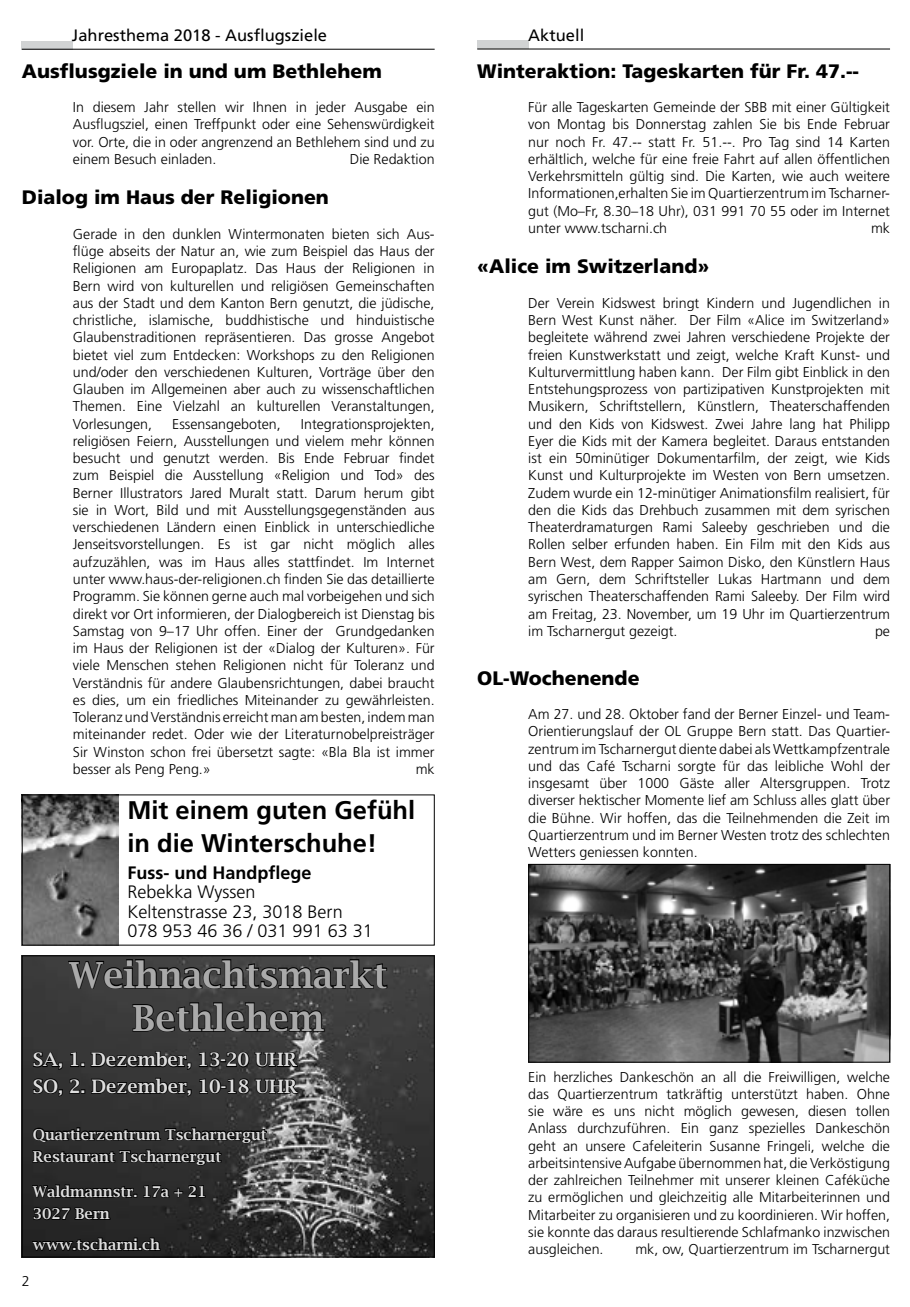
<style>
.page{position:relative;width:910px;height:1307px;background:#fff}
.page>*{position:absolute;margin:0;border:0;box-sizing:border-box;transform-origin:0 0}
.t1{font:600 36px/43.2px "Lucida Bright";color:#aaa;text-align:center}
.t2{font:700 25.5px/32.4px "Frutiger";color:#000}
.t3{font:900 19.5px "Frutiger";color:#000}
.t4{font:600 18.6px/26.5px "Lucida Bright";color:#ddd}
.t5{font:300 18px/19.5px "Frutiger";color:#000}
.t6{font:700 18px "Frutiger";color:#000}
.t7{font:16.5px "Frutiger";color:#000}
.t8{font:600 15px/22.2px "Lucida Bright";color:#ddd}
.t9{font:300 14.25px/17.2px "Frutiger";color:#000;text-align:justify}
</style>
<div class="page">
<div style="left:477px;top:40px;width:51px;height:9px;background:#d1d3d4"></div>
<hr style="left:477px;top:49px;width:412px;height:1px;background:#000">
<img style="left:530px;top:866px;width:357px;height:194px">
<div style="left:528px;top:864px;width:361px;height:198px;border:1px solid #000"></div>
<div style="left:22px;top:41px;width:51px;height:8px;background:#d1d3d4"></div>
<hr style="left:22px;top:49px;width:412px;height:1px;background:#000">
<img style="left:24px;top:957px;width:408px;height:298px">
<svg style="left:67px;top:958px;width:321px;height:32px;background:#303030"></svg>
<svg style="left:132px;top:1001px;width:193px;height:32px;background:#2d2d2d"></svg>
<svg style="left:32px;top:1051px;width:31px;height:19px"></svg>
<svg style="left:69px;top:1050px;width:123px;height:20px;background:#242424"></svg>
<svg style="left:198px;top:1051px;width:100px;height:17px;background:#212121"></svg>
<svg style="left:32px;top:1077px;width:160px;height:20px;background:#212121"></svg>
<svg style="left:198px;top:1077px;width:101px;height:18px;background:#252525"></svg>
<svg style="left:32px;top:1126px;width:236px;height:40px;background:#212121"></svg>
<svg style="left:31px;top:1184px;width:175px;height:15px;background:#171717"></svg>
<svg style="left:32px;top:1206px;width:79px;height:15px"></svg>
<svg style="left:31px;top:1235px;width:130px;height:17px;background:#151515"></svg>
<div style="left:22px;top:955px;width:412px;height:302px;border:1px solid #000"></div>
<img style="left:24px;top:796px;width:94px;height:147px">
<p class="t7" style="left:72px;top:25px;width:256px">Jahresthema 2018 - Ausflugsziele</p>
<p class="t7" style="left:528px;top:25px;width:57px">Aktuell</p>
<h3 class="t3" style="left:22px;top:59px;width:361px">Ausflusgziele in und um Bethlehem</h3>
<p class="t9" style="left:73px;top:99px;width:363px">In diesem Jahr stellen wir Ihnen in jeder Ausgabe ein Ausflugsziel, einen Treffpunkt oder eine Sehenswürdigkeit vor. Orte, die in oder angrenzend an Bethlehem sind und zu einem Besuch einladen.</p>
<p class="t9" style="left:350px;top:150px;width:86px">Die Redaktion</p>
<h3 class="t3" style="left:22px;top:186px;width:308px">Dialog im Haus der Religionen</h3>
<p class="t9" style="left:73px;top:225px;width:363px">Gerade in den dunklen Wintermonaten bieten sich Aus&shy;flüge abseits der Natur an, wie zum Beispiel das Haus der Religionen am Europaplatz. Das Haus der Religionen in Bern wird von kulturellen und religiösen Gemeinschaften aus der Stadt und dem Kanton Bern genutzt, die jüdische, christliche, islamische, buddhistische und hinduistische Glaubenstraditionen repräsentieren. Das grosse Angebot bietet viel zum Entdecken: Workshops zu den Religionen und/oder den verschiedenen Kulturen, Vorträge über den Glauben im Allgemeinen aber auch zu wissenschaftlichen Themen. Eine Vielzahl an kulturellen Veranstaltungen, Vorlesungen,</p>
<p class="t9" style="left:73px;top:415px;width:363px;text-indent:228px">Integrationsprojekten, religiösen Feiern, Ausstellungen und vielem mehr können besucht und genutzt werden. Bis Ende Februar findet zum Beispiel die Ausstellung «Religion und Tod» des Berner Illustrators Jared Muralt statt. Darum herum gibt sie in Wort, Bild und mit Ausstellungsgegenständen aus verschiedenen Ländern einen Einblick in unterschiedliche Jenseitsvorstellungen. Es ist gar nicht möglich alles aufzuzählen, was im Haus alles stattfindet. Im Internet unter www.haus-der-religionen.ch finden Sie das detaillierte Programm. Sie können gerne auch mal vorbeigehen und sich direkt vor Ort informieren, der Dialogbereich ist Dienstag bis Samstag von 9–17 Uhr offen. Einer der Grundgedanken im Haus der Religionen ist der «Dialog der Kulturen». Für viele Menschen stehen Religionen nicht für Toleranz und Verständnis für andere Glaubensrichtungen, dabei braucht es dies, um ein friedliches Miteinander zu gewährleisten.<br>Toleranz und Verständnis erreicht man am besten, indem man miteinander redet. Oder wie der Literaturnobelpreisträger Sir Winston schon frei übersetzt sagte: «Bla Bla ist immer besser als Peng Peng.»</p>
<p class="t9" style="left:172px;top:415px;width:110px">Essensangeboten,</p>
<p class="t9" style="left:415px;top:760px;width:20px">mk</p>
<h2 class="t2" style="left:127px;top:794px;width:289px">Mit einem guten Gefühl in die Winterschuhe!</h2>
<p class="t6" style="left:127px;top:862px;width:186px">Fuss- und Handpflege</p>
<p class="t5" style="left:127px;top:882px;width:247px">Rebekka Wyssen<br>Keltenstrasse 23, 3018 Bern<br>078 953 46 36 / 031 991 63 31</p>
<h1 class="t1" style="left:69px;top:953px;width:320px">Weihnachtsmarkt<br>Bethlehem</h1>
<h3 class="t4" style="left:33px;top:1046px;width:266px">SA, 1. Dezember, 13-20 UHR<br>SO, 2. Dezember, 10-18 UHR</h3>
<p class="t8" style="left:33px;top:1123px;width:235px">Quartierzentrum Tscharnergut<br>Restaurant Tscharnergut</p>
<p class="t8" style="left:33px;top:1180px;width:175px">Waldmannstr. 17a + 21<br>3027 Bern</p>
<p class="t8" style="left:33px;top:1233px;width:129px">www.tscharni.ch</p>
<p class="t9" style="left:22px;top:1273px;width:9px">2</p>
<h3 class="t3" style="left:477px;top:59px;width:383px">Winteraktion: Tageskarten für Fr. 47.--</h3>
<p class="t9" style="left:528px;top:99px;width:363px">Für alle Tageskarten Gemeinde der SBB mit einer Gültigkeit von Montag bis Donnerstag zahlen Sie bis Ende Februar nur noch Fr. 47.-- statt Fr. 51.--. Pro Tag sind 14 Karten erhältlich, welche für eine freie Fahrt auf allen öffentlichen Verkehrsmitteln gültig sind. Die Karten, wie auch weitere Informationen,erhalten Sie im Quartierzentrum im Tscharner&shy;gut (Mo–Fr, 8.30–18 Uhr), 031 991 70 55 oder im Internet unter www.tscharni.ch</p>
<p class="t9" style="left:870px;top:219px;width:20px">mk</p>
<h3 class="t3" style="left:477px;top:255px;width:233px">«Alice im Switzerland»</h3>
<p class="t9" style="left:528px;top:294px;width:363px">Der Verein Kidswest bringt Kindern und Jugendlichen in Bern West Kunst näher. Der Film «Alice im Switzerland» begleitete während zwei Jahren verschiedene Projekte der freien Kunstwerkstatt und zeigt, welche Kraft Kunst- und Kulturvermittlung haben kann. Der Film gibt Einblick in den Entstehungsprozess von partizipativen Kunstprojekten mit Musikern, Schriftstellern, Künstlern, Theaterschaffenden und den Kids von Kidswest. Zwei Jahre lang hat Philipp Eyer die Kids mit der Kamera begleitet. Daraus entstanden ist ein 50minütiger Dokumentarfilm, der zeigt, wie Kids Kunst und Kulturprojekte im Westen von Bern umsetzen.<br>Zudem wurde ein 12-minütiger Animationsfilm realisiert, für den die Kids das Drehbuch zusammen mit dem syrischen Theaterdramaturgen Rami Saleeby geschrieben und die Rollen selber erfunden haben. Ein Film mit den Kids aus Bern West, dem Rapper Saimon Disko, den Künstlern Haus am Gern, dem Schriftsteller Lukas Hartmann und dem syrischen Theaterschaffenden Rami Saleeby. Der Film wird am Freitag, 23. November, um 19 Uhr im Quartierzentrum im Tscharnergut gezeigt.</p>
<p class="t9" style="left:874px;top:622px;width:17px">pe</p>
<h3 class="t3" style="left:477px;top:666px;width:164px">OL-Wochenende</h3>
<p class="t9" style="left:528px;top:706px;width:363px">Am 27. und 28. Oktober fand der Berner Einzel- und Team-Orientierungslauf der OL Gruppe Bern statt. Das Quartier&shy;zentrum im Tscharnergut diente dabei als Wettkampfzentrale und das Café Tscharni sorgte für das leibliche Wohl der insgesamt über 1000 Gäste aller Altersgruppen. Trotz diverser hektischer Momente lief am Schluss alles glatt über die Bühne. Wir hoffen, das die Teilnehmenden die Zeit im Quartierzentrum und im Berner Westen trotz des schlechten Wetters geniessen konnten.</p>
<p class="t9" style="left:528px;top:1068px;width:363px">Ein herzliches Dankeschön an all die Freiwilligen, welche das Quartierzentrum tatkräftig unterstützt haben. Ohne sie wäre es uns nicht möglich gewesen, diesen tollen Anlass durchzuführen. Ein ganz spezielles Dankeschön geht an unsere Cafeleiterin Susanne Fringeli, welche die arbeitsintensive Aufgabe übernommen hat, die Verköstigung der zahlreichen Teilnehmer mit unserer kleinen Caféküche zu ermöglichen und gleichzeitig alle Mitarbeiterinnen und Mitarbeiter zu organisieren und zu koordinieren. Wir hoffen, sie konnte das daraus resultierende Schlafmanko inzwischen ausgleichen.</p>
<p class="t9" style="left:635px;top:1241px;width:256px">mk, ow, Quartierzentrum im Tscharnergut</p>
</div>
